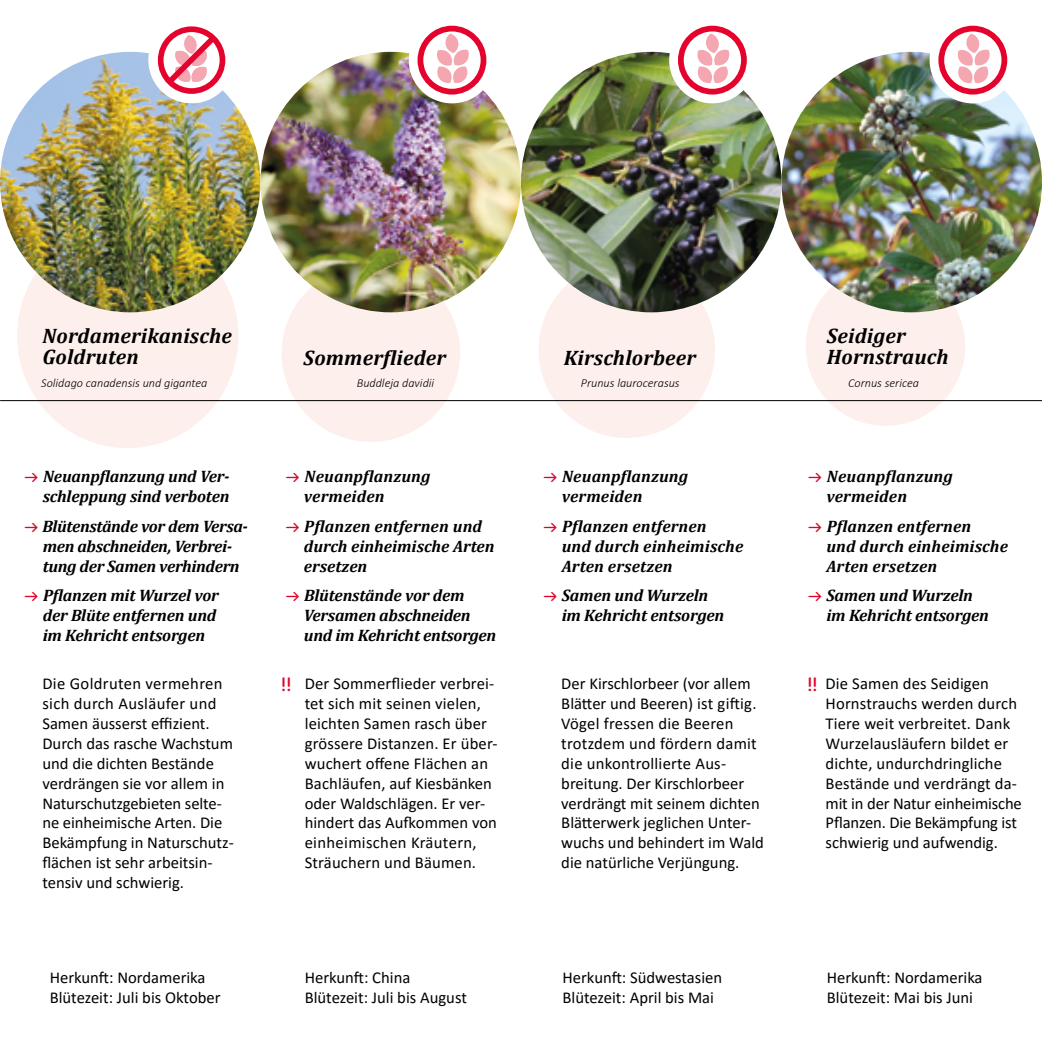
<style>
.page{position:relative;width:1042px;height:1042px;background:#fff}
.page>*{position:absolute;margin:0;border:0;box-sizing:border-box;transform-origin:0 0}
.t1{font:italic 700 21px/21px "Cambria";letter-spacing:.01em;color:#000}
.t2{font:700 19.25px "Netto OT";color:#dd052b}
.t3{font:16.62px/19.9px "Calibri";color:#000}
.t4{font:italic 700 16.62px/19.9px "Cambria";letter-spacing:-.01em;color:#000}
.t5{font:italic 700 16.62px/19.9px "Cambria";letter-spacing:.01em;color:#000}
.t6{font:italic 300 12.25px "Calibri";color:#000}
.s1{font-family:"Netto OT";font-style:normal;font-size:12.95px;color:#dd052b}
</style>
<div class="page">
<div style="left:281px;top:265px;width:179px;height:177px;background:#fdf0ec;border-radius:50%"></div>
<div style="left:17px;top:223px;width:221px;height:225px;background:#fdf0ec;border-radius:50%"></div>
<div style="left:806px;top:266px;width:159px;height:160px;background:#fdf0ec;border-radius:50%"></div>
<div style="left:538px;top:261px;width:177px;height:177px;background:#fdf0ec;border-radius:50%"></div>
<hr style="left:0;top:400px;width:1042px;height:1px;background:#000">
<img style="left:0;top:52px;width:260px;height:260px;border-radius:130px">
<img style="left:260px;top:52px;width:261px;height:260px;border-radius:130px">
<img style="left:781px;top:52px;width:261px;height:260px;border-radius:130px">
<img style="left:521px;top:52px;width:260px;height:260px;border-radius:130px">
<div style="left:148px;top:17px;width:87px;height:86px;background:#fff;border-radius:50%"></div>
<svg style="left:158px;top:26px;width:67px;height:68px"></svg>
<div style="left:409px;top:17px;width:86px;height:86px;background:#fff;border-radius:50%"></div>
<svg style="left:417px;top:26px;width:69px;height:69px"></svg>
<div style="left:669px;top:17px;width:86px;height:86px;background:#fff;border-radius:50%"></div>
<svg style="left:678px;top:26px;width:69px;height:69px"></svg>
<div style="left:929px;top:17px;width:87px;height:86px;background:#fff;border-radius:50%"></div>
<svg style="left:938px;top:26px;width:69px;height:69px"></svg>
<p class="t1" style="left:42px;top:325px;width:191px">Nordamerikanische<br>Goldruten</p>
<p class="t6" style="left:41px;top:376px;width:168px">Solidago canadensis und gigantea</p>
<p class="t4" style="left:23px;top:465px;width:208px;text-align:right"><span class="s1">→</span> Neuanpflanzung und Ver&shy;schleppung sind verboten</p>
<p class="t4" style="left:43px;top:515px;width:207px;text-indent:-20px"><span class="s1">→</span> Blütenstände vor dem Versa&shy;men abschneiden, Verbrei&shy;tung der Samen verhindern</p>
<p class="t4" style="left:43px;top:585px;width:178px;text-indent:-20px"><span class="s1">→</span> Pflanzen mit Wurzel vor der Blüte entfernen und im Kehricht entsorgen</p>
<p class="t3" style="left:42px;top:673px;width:192px">Die Goldruten vermehren sich durch Ausläufer und<br>Samen äusserst effizient.<br>Durch das rasche Wachstum und die dichten Bestände verdrängen sie vor allem in<br>Naturschutzgebieten selte&shy;ne einheimische Arten. Die<br>Bekämpfung in Naturschutz&shy;flächen ist sehr arbeitsin&shy;tensiv und schwierig.</p>
<p class="t3" style="left:50px;top:967px;width:172px">Herkunft: Nordamerika<br>Blütezeit: Juli bis Oktober</p>
<p class="t1" style="left:304px;top:346px;width:144px">Sommerflieder</p>
<p class="t6" style="left:357px;top:376px;width:79px">Buddleja davidii</p>
<p class="t5" style="left:304px;top:465px;width:128px;text-indent:-20px"><span class="s1">→</span> Neuanpflanzung vermeiden</p>
<p class="t4" style="left:304px;top:515px;width:192px;text-indent:-20px"><span class="s1">→</span> Pflanzen entfernen und durch einheimische Arten ersetzen</p>
<p class="t4" style="left:304px;top:585px;width:194px;text-indent:-20px"><span class="s1">→</span> Blütenstände vor dem<br>Versamen abschneiden und im Kehricht entsorgen</p>
<p class="t3" style="left:305px;top:673px;width:194px">Der Sommerflieder verbrei&shy;tet sich mit seinen vielen, leichten Samen rasch über grössere Distanzen. Er über&shy;wuchert offene Flächen an<br>Bachläufen, auf Kiesbänken oder Waldschlägen. Er ver&shy;hindert das Aufkommen von einheimischen Kräutern,<br>Sträuchern und Bäumen.</p>
<p class="t2" style="left:280px;top:672px;width:13px">!!</p>
<p class="t3" style="left:305px;top:967px;width:164px">Herkunft: China<br>Blütezeit: Juli bis August</p>
<p class="t1" style="left:564px;top:346px;width:134px">Kirschlorbeer</p>
<p class="t6" style="left:581px;top:376px;width:100px">Prunus laurocerasus</p>
<p class="t5" style="left:562px;top:465px;width:128px;text-indent:-20px"><span class="s1">→</span> Neuanpflanzung vermeiden</p>
<p class="t5" style="left:562px;top:515px;width:183px;text-indent:-20px"><span class="s1">→</span> Pflanzen entfernen<br>und durch einheimische<br>Arten ersetzen</p>
<p class="t4" style="left:562px;top:585px;width:164px;text-indent:-20px"><span class="s1">→</span> Samen und Wurzeln im Kehricht entsorgen</p>
<p class="t1" style="left:827px;top:325px;width:123px">Seidiger<br>Hornstrauch</p>
<p class="t6" style="left:848px;top:376px;width:73px">Cornus sericea</p>
<p class="t5" style="left:826px;top:465px;width:128px;text-indent:-20px"><span class="s1">→</span> Neuanpflanzung vermeiden</p>
<p class="t5" style="left:826px;top:515px;width:183px;text-indent:-20px"><span class="s1">→</span> Pflanzen entfernen<br>und durch einheimische<br>Arten ersetzen</p>
<p class="t4" style="left:826px;top:585px;width:164px;text-indent:-20px"><span class="s1">→</span> Samen und Wurzeln im Kehricht entsorgen</p>
<p class="t3" style="left:561px;top:673px;width:204px">Der Kirschlorbeer (vor allem<br>Blätter und Beeren) ist giftig.<br>Vögel fressen die Beeren trotzdem und fördern damit die unkontrollierte Aus&shy;breitung. Der Kirschlorbeer verdrängt mit seinem dichten<br>Blätterwerk jeglichen Unter&shy;wuchs und behindert im Wald die natürliche Verjüngung.</p>
<p class="t3" style="left:825px;top:673px;width:198px">Die Samen des Seidigen<br>Hornstrauchs werden durch<br>Tiere weit verbreitet. Dank<br>Wurzelausläufern bildet er dichte, undurchdringliche<br>Bestände und verdrängt da&shy;mit in der Natur einheimische<br>Pflanzen. Die Bekämpfung ist schwierig und aufwendig.</p>
<p class="t2" style="left:806px;top:672px;width:13px">!!</p>
<p class="t3" style="left:562px;top:967px;width:161px">Herkunft: Südwestasien<br>Blütezeit: April bis Mai</p>
<p class="t3" style="left:827px;top:967px;width:157px">Herkunft: Nordamerika<br>Blütezeit: Mai bis Juni</p>
</div>
